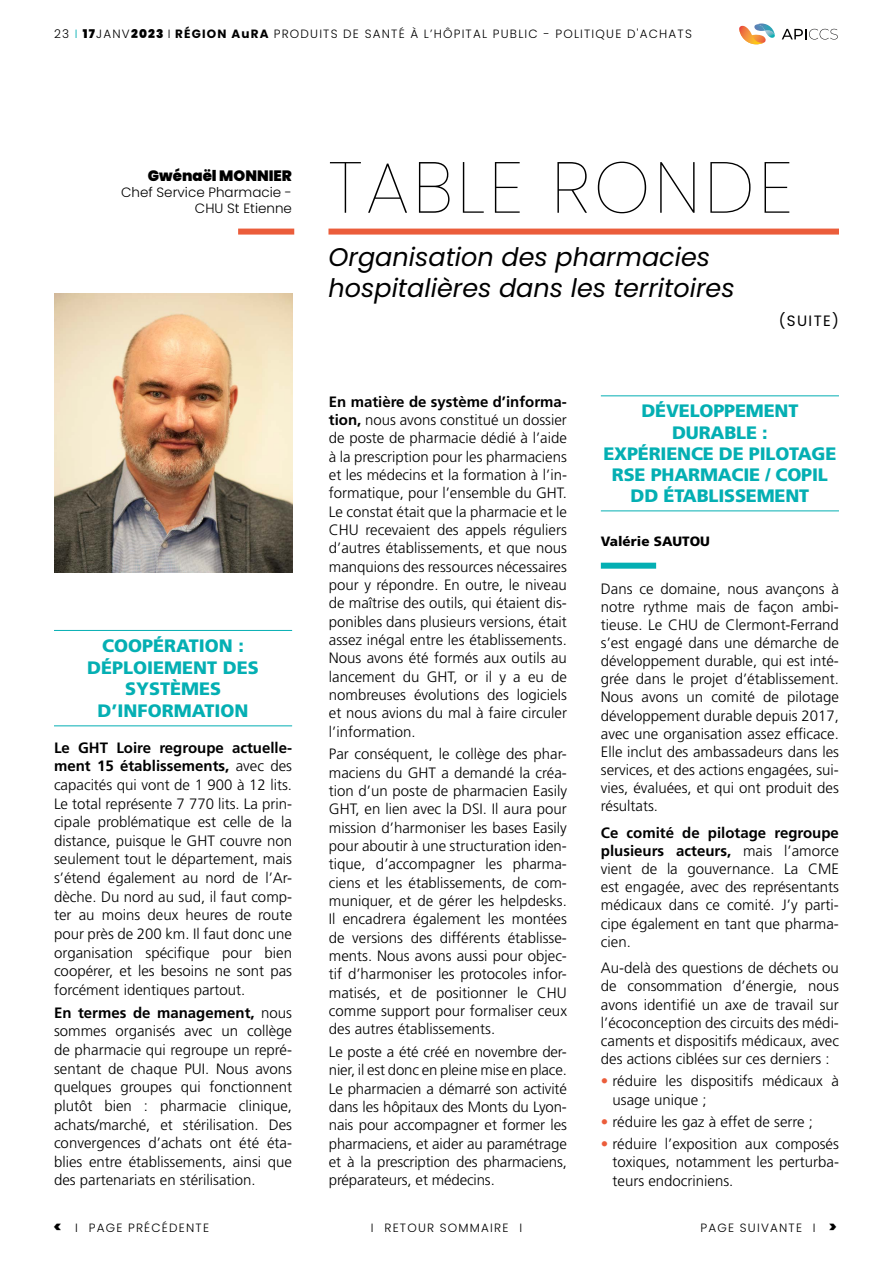
<style>
.page{position:relative;width:893px;height:1263px;background:#fff}
.page>*{position:absolute;margin:0;border:0;box-sizing:border-box;transform-origin:0 0}
.t1{font:100 72px "Poppins";letter-spacing:.05em;color:#000}
.t2{font:italic 25.5px/31.5px "Poppins";color:#000}
.t3{font:900 18px/21.1px "Frutiger LT Std";letter-spacing:-.01em;color:#04afb3;text-align:center}
.t4{font:300 15px/18.3px "Frutiger LT Std";color:#000;text-align:justify}
.t5{font:900 15px "Poppins";color:#000}
.t6{font:15px "Poppins";letter-spacing:.09em;color:#000}
.t7{font:300 13.5px/16.2px "Poppins";color:#000;text-align:right}
.t8{font:900 13.5px "Frutiger LT Std";color:#000}
.t9{font:300 12px "Poppins";letter-spacing:.1em;color:#000}
.s1{color:#04afb3}
.s2{font-weight:900}
.s3{font-weight:700}
.s4{color:#eb5d3b}
.s5{font-weight:900;font-size:15px}
</style>
<div class="page">
<svg style="left:739px;top:25px;width:27px;height:20px"></svg>
<img style="left:755px;top:35px;width:20px;height:3px">
<img style="left:755px;top:24px;width:20px;height:11px">
<svg style="left:782px;top:29px;width:56px;height:11px"></svg>
<hr style="left:54px;top:630px;width:238px;height:1px;background:#04afb3">
<hr style="left:54px;top:725px;width:238px;height:1px;background:#04afb3">
<hr style="left:601px;top:395px;width:238px;height:1px;background:#04afb3">
<hr style="left:601px;top:510px;width:238px;height:1px;background:#04afb3">
<div style="left:601px;top:563px;width:55px;height:6px;background:#04afb3"></div>
<div style="left:238px;top:229px;width:56px;height:6px;background:#eb5d3b"></div>
<div style="left:328px;top:229px;width:511px;height:6px;background:#eb5d3b"></div>
<img style="left:54px;top:294px;width:238px;height:279px">
<p class="t9" style="left:54px;top:27px;width:639px">23 <span class="s1">I</span> <span class="s2">17</span>JANV<span class="s2">2023</span> I <span class="s3">RÉGION AuRA</span> PRODUITS DE SANTÉ À L’HÔPITAL PUBLIC - POLITIQUE D'ACHATS</p>
<p class="t5" style="left:148px;top:167px;width:146px">Gwénaël MONNIER</p>
<p class="t7" style="left:121px;top:184px;width:172px">Chef Service Pharmacie -<br>CHU St Etienne</p>
<p class="t3" style="left:87px;top:635px;width:173px;line-height:21.6px">COOPÉRATION :<br>DÉPLOIEMENT DES<br>SYSTÈMES<br>D’INFORMATION</p>
<p class="t4" style="left:54px;top:738px;width:240px"><span class="s3">Le GHT Loire regroupe actuelle&shy;ment 15 établissements,</span> avec des capacités qui vont de 1 900 à 12 lits.<br>Le total représente 7 770 lits. La prin&shy;cipale problématique est celle de la distance, puisque le GHT couvre non seulement tout le département, mais s’étend également au nord de l’Ar&shy;dèche. Du nord au sud, il faut comp&shy;ter au moins deux heures de route pour près de 200 km. Il faut donc une organisation spécifique pour bien coopérer, et les besoins ne sont pas forcément identiques partout.</p>
<p class="t4" style="left:54px;top:1003px;width:240px"><span class="s3">En termes de management,</span> nous sommes organisés avec un collège de pharmacie qui regroupe un repré&shy;sentant de chaque PUI. Nous avons quelques groupes qui fonctionnent plutôt bien : pharmacie clinique, achats/marché, et stérilisation. Des convergences d’achats ont été éta&shy;blies entre établissements, ainsi que des partenariats en stérilisation.</p>
<h1 class="t1" style="left:328px;top:146px;width:466px">TABLE RONDE</h1>
<h2 class="t2" style="left:328px;top:241px;width:408px">Organisation des pharmacies hospitalières dans les territoires</h2>
<p class="t4" style="left:329px;top:393px;width:240px"><span class="s3">En matière de système d’informa&shy;tion,</span> nous avons constitué un dossier de poste de pharmacie dédié à l’aide à la prescription pour les pharmaciens et les médecins et la formation à l’in&shy;formatique, pour l’ensemble du GHT.<br>Le constat était que la pharmacie et le CHU recevaient des appels réguliers d’autres établissements, et que nous manquions des ressources nécessaires pour y répondre. En outre, le niveau de maîtrise des outils, qui étaient dis&shy;ponibles dans plusieurs versions, était assez inégal entre les établissements.<br>Nous avons été formés aux outils au lancement du GHT, or il y a eu de nombreuses évolutions des logiciels et nous avions du mal à faire circuler l’information.</p>
<p class="t4" style="left:329px;top:745px;width:240px">Par conséquent, le collège des phar&shy;maciens du GHT a demandé la créa&shy;tion d’un poste de pharmacien Easily GHT, en lien avec la DSI. Il aura pour mission d’harmoniser les bases Easily pour aboutir à une structuration iden&shy;tique, d’accompagner les pharma&shy;ciens et les établissements, de com&shy;muniquer, et de gérer les helpdesks.<br>Il encadrera également les montées de versions des différents établisse&shy;ments. Nous avons aussi pour objec&shy;tif d’harmoniser les protocoles infor&shy;matisés, et de positionner le CHU comme support pour formaliser ceux des autres établissements.</p>
<p class="t4" style="left:329px;top:1043px;width:240px">Le poste a été créé en novembre der&shy;nier, il est donc en pleine mise en place.<br>Le pharmacien a démarré son activité dans les hôpitaux des Monts du Lyon&shy;nais pour accompagner et former les pharmaciens, et aider au paramétrage et à la prescription des pharmaciens, préparateurs, et médecins.</p>
<p class="t6" style="left:779px;top:312px;width:62px">(SUITE)</p>
<p class="t3" style="left:603px;top:401px;width:234px">DÉVELOPPEMENT<br>DURABLE :<br>EXPÉRIENCE DE PILOTAGE<br>RSE PHARMACIE / COPIL<br>DD ÉTABLISSEMENT</p>
<p class="t8" style="left:601px;top:533px;width:111px">Valérie SAUTOU</p>
<p class="t4" style="left:601px;top:579px;width:240px">Dans ce domaine, nous avançons à notre rythme mais de façon ambi&shy;tieuse. Le CHU de Clermont-Ferrand s’est engagé dans une démarche de développement durable, qui est inté&shy;grée dans le projet d’établissement.<br>Nous avons un comité de pilotage développement durable depuis 2017, avec une organisation assez efficace.<br>Elle inclut des ambassadeurs dans les services, et des actions engagées, sui&shy;vies, évaluées, et qui ont produit des résultats.</p>
<p class="t4" style="left:601px;top:824px;width:240px"><span class="s3">Ce comité de pilotage regroupe plusieurs acteurs,</span> mais l’amorce vient de la gouvernance. La CME est engagée, avec des représentants médicaux dans ce comité. J’y parti&shy;cipe également en tant que pharma&shy;cien.</p>
<p class="t4" style="left:601px;top:959px;width:240px">Au-delà des questions de déchets ou de consommation d’énergie, nous avons identifié un axe de travail sur l’écoconception des circuits des médi&shy;caments et dispositifs médicaux, avec des actions ciblées sur ces derniers :</p>
<p class="t4" style="left:612px;top:1072px;width:228px;text-indent:-12px"><span class="s4">•</span> réduire les dispositifs médicaux à usage unique ;</p>
<p class="t4" style="left:601px;top:1113px;width:214px"><span class="s4">•</span> réduire les gaz à effet de serre ;</p>
<p class="t4" style="left:612px;top:1135px;width:228px;text-indent:-12px"><span class="s4">•</span> réduire l’exposition aux composés toxiques, notamment les perturba&shy;teurs endocriniens.</p>
<p class="t9" style="left:54px;top:1221px;width:157px"><span class="s5">&lt;</span> I PAGE PRÉCÉDENTE</p>
<p class="t9" style="left:371px;top:1221px;width:153px">I RETOUR SOMMAIRE I</p>
<p class="t9" style="left:701px;top:1221px;width:137px">PAGE SUIVANTE I <span class="s5">&gt;</span></p>
</div>
